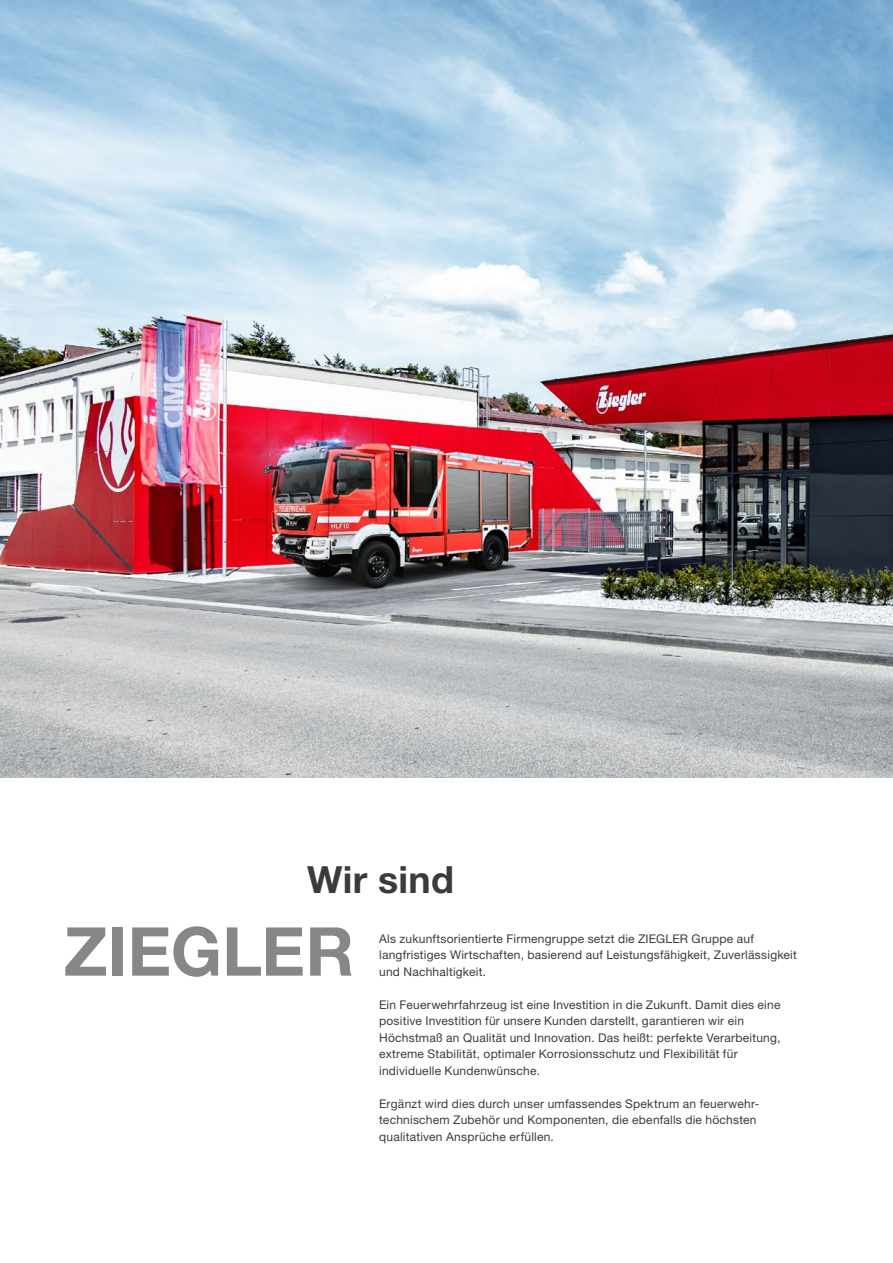
<style>
.page{position:relative;width:893px;height:1263px;background:#fff}
.page>*{position:absolute;margin:0;border:0;box-sizing:border-box;transform-origin:0 0}
.t1{font:700 67.5px "Helvetica Neue LTW1 G";color:#878786}
.t2{font:700 37.5px "Helvetica Neue LTW1 G";letter-spacing:.01em;color:#3b3b3a}
.t3{font:12px/16.5px "Helvetica Neue LTW1 G";letter-spacing:.02em;color:#3b3b3a}
</style>
<div class="page">
<img style="left:0;top:0;width:893px;height:778px">
<h2 class="t2" style="left:307px;top:857px;width:149px">Wir sind</h2>
<h1 class="t1" style="left:64px;top:910px;width:292px">ZIEGLER</h1>
<p class="t3" style="left:379px;top:930px;width:419px">Als zukunftsorientierte Firmengruppe setzt die ZIEGLER Gruppe auf langfristiges Wirtschaften, basierend auf Leistungsfähigkeit, Zuverlässigkeit und Nachhaltigkeit.</p>
<p class="t3" style="left:379px;top:996px;width:403px">Ein Feuerwehrfahrzeug ist eine Investition in die Zukunft. Damit dies eine positive Investition für unsere Kunden darstellt, garantieren wir ein Höchstmaß an Qualität und Innovation. Das heißt: perfekte Verarbeitung, extreme Stabilität, optimaler Korrosionsschutz und Flexibilität für individuelle Kundenwünsche.</p>
<p class="t3" style="left:379px;top:1095px;width:382px">Ergänzt wird dies durch unser umfassendes Spektrum an feuerwehr&shy;technischem Zubehör und Komponenten, die ebenfalls die höchsten qualitativen Ansprüche erfüllen.</p>
</div>
